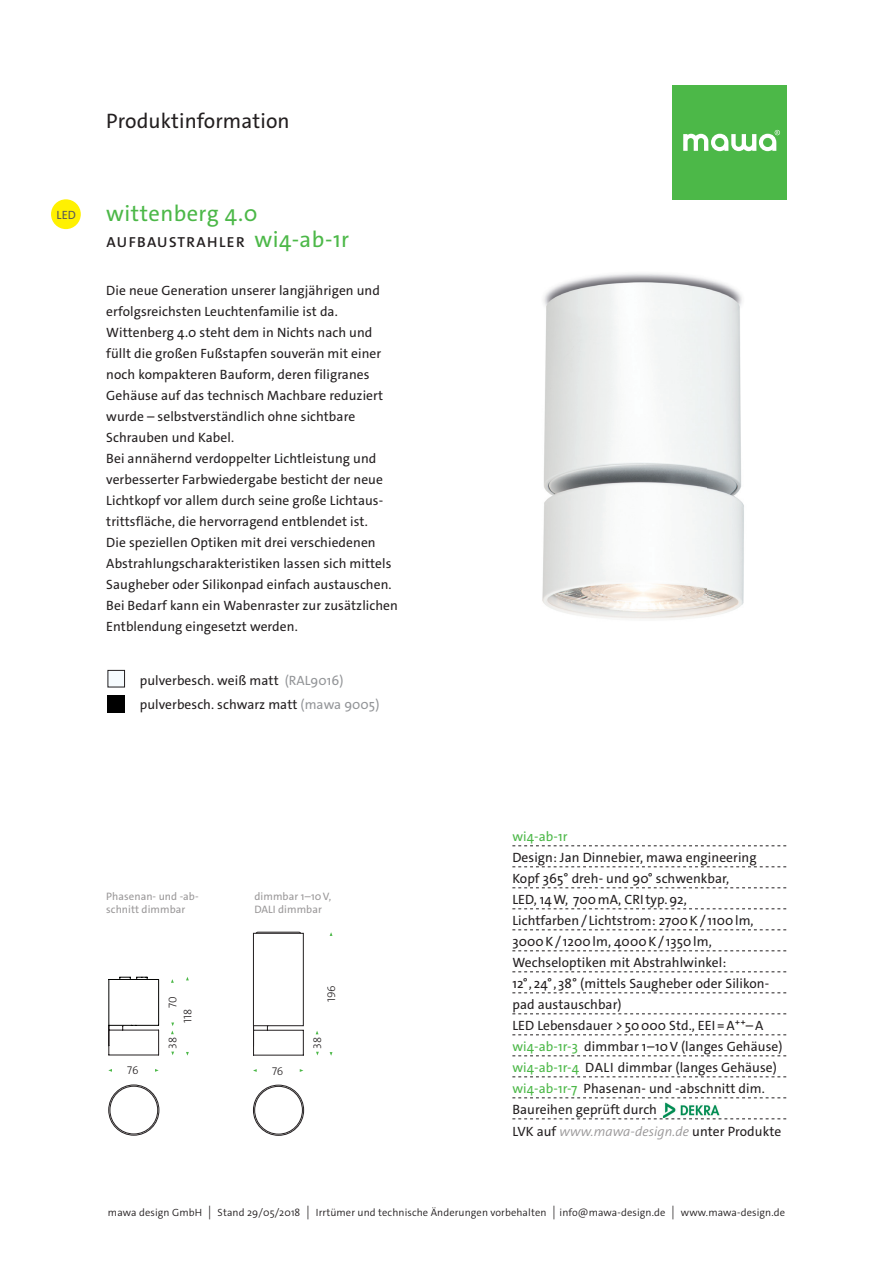
<style>
.page{position:relative;width:893px;height:1263px;background:#fff}
.page>*{position:absolute;margin:0;border:0;box-sizing:border-box;transform-origin:0 0}
.t1{font:22.5px "The Sans C4 s";letter-spacing:.02em;color:#4cb848}
.t2{font:21px "The Sans C4 s";letter-spacing:.005em;color:#231f20}
.t3{font:600 14.55px "The Sans C4 s";letter-spacing:.095em;color:#231f20}
.t4{font:13.5px/21px "The Sans C4 s";letter-spacing:.005em;color:#231f20}
.t5{font:13.5px "The Sans C4 s";letter-spacing:.005em;color:#4cb848}
.t6{font:12px "The Sans C4 s";color:#57585a}
.t7{font:300 11.25px "The Sans C4 s";letter-spacing:-.005em;color:#231f20}
.t8{font:10.8px/12.9px "The Sans C4 s";letter-spacing:.005em;color:#999798}
.t9{font:300 10.5px "The Sans C4 s";letter-spacing:.01em;color:#231f20}
.s1{font-weight:400;font-size:22.5px;color:#4cb848}
.s2{color:#939598}
.s3{color:#4cb848}
.s4{font-weight:300;font-style:italic;color:#999798}
</style>
<div class="page">
<div style="left:672px;top:85px;width:115px;height:115px;background:#4cb848"></div>
<svg style="left:683px;top:130px;width:97px;height:21px"></svg>
<svg style="left:512px;top:845px;width:274px;height:1px"></svg>
<svg style="left:512px;top:866px;width:274px;height:1px"></svg>
<svg style="left:512px;top:887px;width:274px;height:1px"></svg>
<svg style="left:512px;top:908px;width:274px;height:1px"></svg>
<svg style="left:512px;top:929px;width:274px;height:1px"></svg>
<svg style="left:512px;top:950px;width:274px;height:1px"></svg>
<svg style="left:512px;top:971px;width:274px;height:1px"></svg>
<svg style="left:512px;top:992px;width:274px;height:1px"></svg>
<svg style="left:512px;top:1013px;width:274px;height:1px"></svg>
<svg style="left:512px;top:1034px;width:274px;height:1px"></svg>
<svg style="left:512px;top:1055px;width:274px;height:1px"></svg>
<svg style="left:512px;top:1076px;width:274px;height:1px"></svg>
<svg style="left:512px;top:1097px;width:274px;height:1px"></svg>
<svg style="left:512px;top:1118px;width:274px;height:1px"></svg>
<div style="left:51px;top:199px;width:30px;height:30px;background:#fff101;border-radius:50%"></div>
<img style="left:662px;top:1102px;width:58px;height:16px">
<div style="left:108px;top:670px;width:17px;height:17px;border:1px solid #231f20"></div>
<img style="left:108px;top:695px;width:17px;height:17px">
<img style="left:542px;top:273px;width:202px;height:346px">
<div style="left:108px;top:1085px;width:51px;height:50px;border:1px solid #231f20;border-radius:50%"></div>
<div style="left:110px;top:1086px;width:48px;height:48px;border:1px solid #231f20;border-radius:50%"></div>
<svg style="left:108px;top:977px;width:51px;height:78px"></svg>
<svg style="left:171px;top:1022px;width:3px;height:12px"></svg>
<div style="left:253px;top:1085px;width:51px;height:50px;border:1px solid #231f20;border-radius:50%"></div>
<div style="left:254px;top:1086px;width:49px;height:48px;border:1px solid #231f20;border-radius:50%"></div>
<svg style="left:253px;top:1026px;width:51px;height:29px"></svg>
<div style="left:253px;top:933px;width:51px;height:93px;border:1px solid #231f20"></div>
<svg style="left:256px;top:932px;width:45px;height:2px"></svg>
<p class="t6" style="left:57px;top:207px;width:21px">LED</p>
<h2 class="t2" style="left:106px;top:108px;width:185px">Produktinformation</h2>
<h1 class="t1" style="left:106px;top:199px;width:153px">wittenberg 4.0</h1>
<p class="t3" style="left:106px;top:233px;width:244px">AUFBAUSTRAHLER <span class="s1">wi4-ab-1r</span></p>
<p class="t4" style="left:106px;top:280px;width:293px">Die neue Generation unserer langjährigen und erfolgsreichsten Leuchtenfamilie ist da.<br>Wittenberg 4.0 steht dem in Nichts nach und füllt die großen Fußstapfen souverän mit einer noch kompakteren Bauform, deren filigranes Gehäuse auf das technisch Machbare reduziert wurde – selbstverständlich ohne sichtbare Schrauben und Kabel.<br>Bei annähernd verdoppelter Lichtleistung und verbesserter Farbwiedergabe besticht der neue Lichtkopf vor allem durch seine große Lichtaus&shy;trittsfläche, die hervorragend entblendet ist.<br>Die speziellen Optiken mit drei verschiedenen Abstrahlungscharakteristiken lassen sich mittels Saugheber oder Silikonpad einfach austauschen.<br>Bei Bedarf kann ein Wabenraster zur zusätzlichen Entblendung eingesetzt werden.</p>
<p class="t4" style="left:140px;top:669px;width:241px;line-height:24px">pulverbesch. weiß matt <span class="s2">(RAL9016) </span>pulverbesch. schwarz matt <span class="s2">(mawa 9005)</span></p>
<p class="t8" style="left:106px;top:890px;width:94px">Phasenan- und -ab&shy;schnitt dimmbar</p>
<p class="t8" style="left:255px;top:890px;width:78px">dimmbar 1–10 V,<br>DALI dimmbar</p>
<p class="t7" style="left:127px;top:1063px;width:13px">76</p>
<p class="t7" style="left:166px;top:1008px;width:13px;rotate:-90deg">70</p>
<p class="t7" style="left:181px;top:1023px;width:16px;rotate:-90deg">118</p>
<p class="t7" style="left:166px;top:1049px;width:13px;rotate:-90deg">38</p>
<p class="t7" style="left:272px;top:1063px;width:13px">76</p>
<p class="t7" style="left:324px;top:1002px;width:18px;rotate:-90deg">196</p>
<p class="t7" style="left:310px;top:1049px;width:13px;rotate:-90deg">38</p>
<p class="t5" style="left:512px;top:828px;width:57px">wi4-ab-1r</p>
<p class="t4" style="left:512px;top:847px;width:272px">Design: Jan Dinnebier, mawa engineering Kopf 365° dreh- und 90° schwenkbar,<br>LED, 14 W, 700 mA, CRI typ. 92,<br>Lichtfarben / Lichtstrom: 2700 K / 1100 lm, 3000 K / 1200 lm, 4000 K / 1350 lm, Wechseloptiken mit Abstrahlwinkel:<br>12° , 24° , 38° (mittels Saugheber oder Silikon&shy;pad austauschbar)<br>LED Lebensdauer &gt; 50 000 Std., EEI = A⁺⁺– A <span class="s3">wi4-ab-1r-3</span> dimmbar 1–10 V (langes Gehäuse) <span class="s3">wi4-ab-1r-4</span> DALI dimmbar (langes Gehäuse) <span class="s3">wi4-ab-1r-7</span> Phasenan- und -abschnitt dim.<br>Baureihen geprüft durch<br>LVK auf <span class="s4">www.mawa-design.de</span> unter Produkte</p>
<p class="t9" style="left:108px;top:1206px;width:96px">mawa design GmbH</p>
<p class="t9" style="left:218px;top:1206px;width:84px">Stand 29/05/2018</p>
<p class="t9" style="left:316px;top:1206px;width:351px">Irrtümer und technische Änderungen vorbehalten info@mawa-design.de</p>
<p class="t9" style="left:681px;top:1206px;width:106px">www.mawa-design.de</p>
</div>
